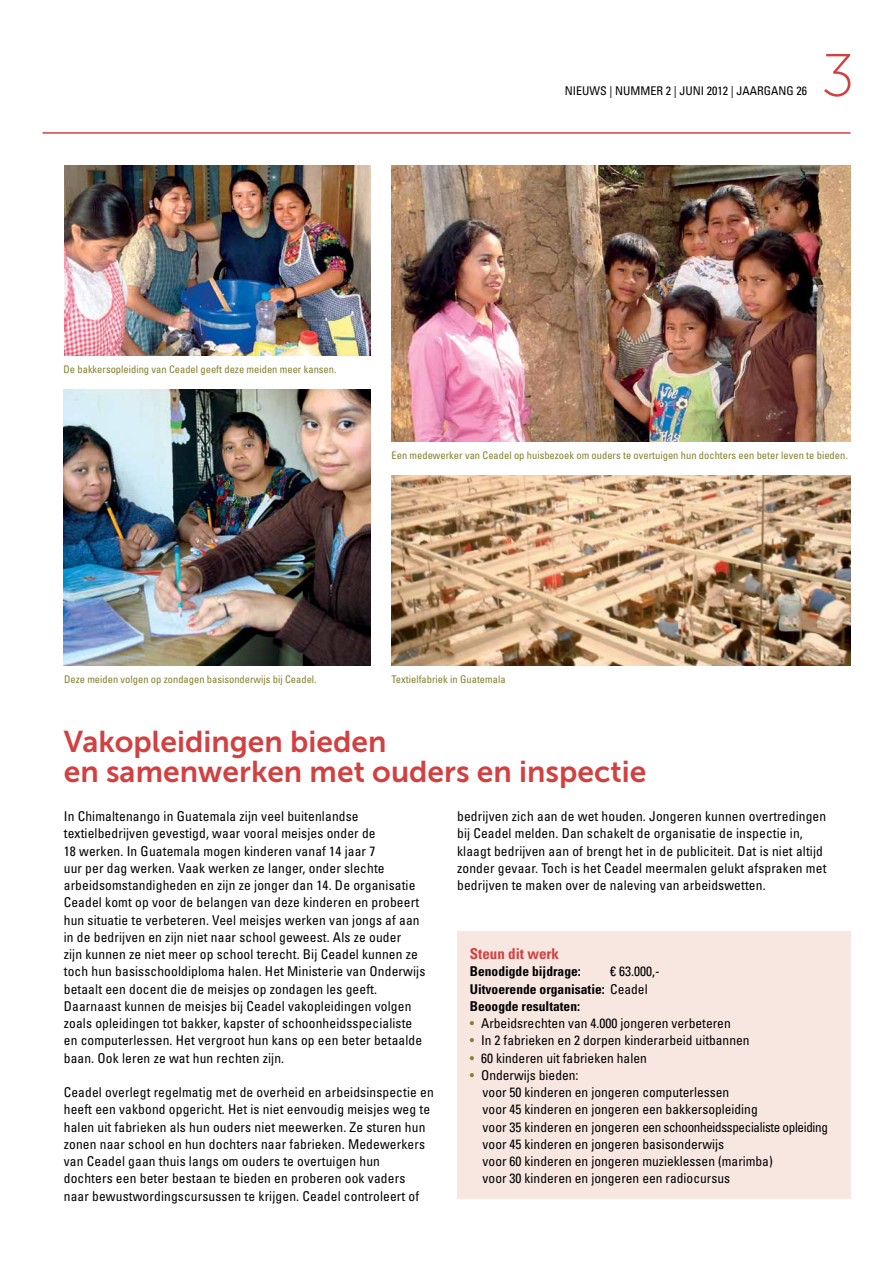
<style>
.page{position:relative;width:893px;height:1263px;background:#fff}
.page>*{position:absolute;margin:0;border:0;box-sizing:border-box;transform-origin:0 0}
.t1{font:60px "Museo Sans 100";color:#d24141}
.t2{font:30px/30px "Museo Sans 700";color:#d24141}
.t3{font:700 condensed 15px "Univers LT Std";color:#d24141}
.t4{font:condensed 13.5px/17.2px "Univers LT Std";letter-spacing:.01em;color:#000}
.t5{font:700 condensed 13.5px/17.2px "Univers LT Std";color:#000}
.t6{font:condensed 12px "Univers LT Std";color:#000}
.t7{font:condensed 10.5px "Univers LT Std";color:#83802f}
.s1{font-weight:400}
.s2{color:#83802f}
</style>
<div class="page">
<hr style="left:43px;top:132px;width:807px;height:2px;background:#d24141">
<div style="left:457px;top:932px;width:393px;height:267px;background:#f8e7e1"></div>
<img style="left:64px;top:166px;width:306px;height:189px">
<img style="left:64px;top:390px;width:306px;height:276px">
<img style="left:392px;top:166px;width:458px;height:276px">
<img style="left:392px;top:475px;width:458px;height:191px">
<p class="t6" style="left:565px;top:84px;width:128px">NIEUWS | NUMMER 2 | juni</p>
<p class="t6" style="left:707px;top:84px;width:102px">2012 | JAARGANG 26</p>
<h1 class="t1" style="left:821px;top:44px;width:35px">3</h1>
<p class="t7" style="left:63px;top:362px;width:274px">De bakkersopleiding van Ceadel geeft deze meiden meer kansen.</p>
<p class="t7" style="left:392px;top:448px;width:458px">Een medewerker van Ceadel op huisbezoek om ouders te overtuigen hun dochters een beter leven te bieden.</p>
<p class="t7" style="left:64px;top:673px;width:254px">Deze meiden volgen op zondagen basisonderwijs bij Ceadel.</p>
<p class="t7" style="left:392px;top:673px;width:116px">Textielfabriek in Guatemala</p>
<h2 class="t2" style="left:64px;top:727px;width:584px">Vakopleidingen bieden<br>en samenwerken met ouders en inspectie</h2>
<p class="t4" style="left:457px;top:807px;width:371px">bedrijven zich aan de wet houden. Jongeren kunnen overtredingen bij Ceadel melden. Dan schakelt de organisatie de inspectie in, klaagt bedrijven aan of brengt het in de publiciteit. Dat is niet altijd zonder gevaar. Toch is het Ceadel meermalen gelukt afspraken met bedrijven te maken over de naleving van arbeidswetten.</p>
<p class="t4" style="left:64px;top:807px;width:363px">In Chimaltenango in Guatemala zijn veel buitenlandse textielbedrijven gevestigd, waar vooral meisjes onder de<br>18 werken. In Guatemala mogen kinderen vanaf 14 jaar 7<br>uur per dag werken. Vaak werken ze langer, onder slechte arbeidsomstandigheden en zijn ze jonger dan 14. De organisatie Ceadel komt op voor de belangen van deze kinderen en probeert hun situatie te verbeteren. Veel meisjes werken van jongs af aan in de bedrijven en zijn niet naar school geweest. Als ze ouder<br>zijn kunnen ze niet meer op school terecht. Bij Ceadel kunnen ze toch hun basisschooldiploma halen. Het Ministerie van Onderwijs betaalt een docent die de meisjes op zondagen les geeft.<br>Daarnaast kunnen de meisjes bij Ceadel vakopleidingen volgen zoals opleidingen tot bakker, kapster of schoonheidsspecialiste en computerlessen. Het vergroot hun kans op een beter betaalde baan. Ook leren ze wat hun rechten zijn.</p>
<p class="t4" style="left:64px;top:1083px;width:372px">Ceadel overlegt regelmatig met de overheid en arbeidsinspectie en heeft een vakbond opgericht. Het is niet eenvoudig meisjes weg te halen uit fabrieken als hun ouders niet meewerken. Ze sturen hun zonen naar school en hun dochters naar fabrieken. Medewerkers van Ceadel gaan thuis langs om ouders te overtuigen hun<br>dochters een beter bestaan te bieden en proberen ook vaders<br>naar bewustwordingscursussen te krijgen. Ceadel controleert of</p>
<p class="t3" style="left:470px;top:944px;width:91px">Steun dit werk</p>
<p class="t5" style="left:470px;top:963px;width:112px">Benodigde bijdrage:</p>
<p class="t5" style="left:470px;top:963px;width:191px;text-indent:140px"><span class="s1">€ 63.000,-<br></span>Uitvoerende organisatie: <span class="s1">Ceadel<br></span>Beoogde resultaten:</p>
<p class="t4" style="left:470px;top:1014px;width:262px"><span class="s2">•</span> Arbeidsrechten van 4.000 jongeren verbeteren</p>
<p class="t4" style="left:470px;top:1032px;width:281px"><span class="s2">•</span> In 2 fabrieken en 2 dorpen kinderarbeid uitbannen</p>
<p class="t4" style="left:470px;top:1049px;width:178px"><span class="s2">•</span> 60 kinderen uit fabrieken halen</p>
<p class="t4" style="left:483px;top:1066px;width:347px;text-indent:-13px"><span class="s2">•</span> Onderwijs bieden:<br>voor 50 kinderen en jongeren computerlessen<br>voor 45 kinderen en jongeren een bakkersopleiding<br>voor 35 kinderen en jongeren een schoonheidsspecialiste opleiding voor 45 kinderen en jongeren basisonderwijs<br>voor 60 kinderen en jongeren muzieklessen (marimba)<br>voor 30 kinderen en jongeren een radiocursus</p>
</div>
